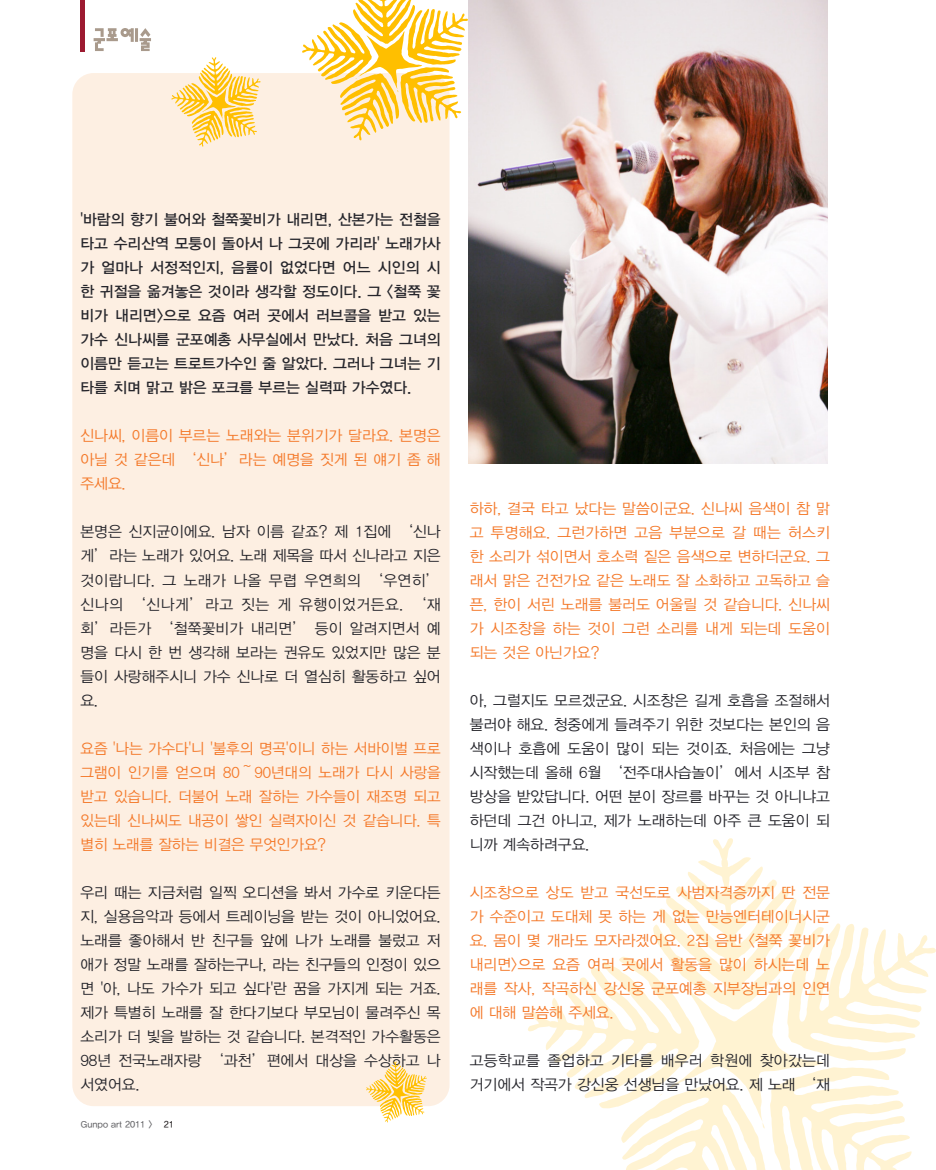
<style>
.page{position:relative;width:936px;height:1170px;background:#fff}
.page>*{position:absolute;margin:0;border:0;box-sizing:border-box;transform-origin:0 0}
.t1{font:15px/24px "YDIYGO320";color:#25252b;text-align:justify}
.t2{font:15px/24px "YDIYGO320";color:#f4792a;text-align:justify}
.t3{font:15px/24px "YDIYGO330";color:#25252b;text-align:justify}
.t4{font:15px/24px "YDIYGO320";letter-spacing:.02em;color:#25252b}
.t5{font:9px "YDIYGO330";color:#67676a}
.s1{color:#231f20}
</style>
<div class="page">
<hr style="left:81px;top:0;width:4px;height:51px;background:#9c1a30">
<svg style="left:94px;top:28px;width:57px;height:23px"></svg>
<svg style="left:528px;top:838px;width:407px;height:331px"></svg>
<div style="left:72px;top:73px;width:377px;height:1033px;background:#fdefe2;border-radius:21px"></div>
<img style="left:468px;top:0;width:359px;height:463px">
<svg style="left:302px;top:0;width:166px;height:141px"></svg>
<svg style="left:171px;top:57px;width:90px;height:90px"></svg>
<svg style="left:366px;top:1061px;width:61px;height:61px"></svg>
<p class="t3" style="left:80px;top:208px;width:362px">'바람의 향기 불어와 철쭉꽃비가 내리면, 산본가는 전철을 타고 수리산역 모퉁이 돌아서 나 그곳에 가리라' 노래가사 가 얼마나 서정적인지, 음률이 없었다면 어느 시인의 시 한 귀절을 옮겨놓은 것이라 생각할 정도이다. 그 &lt;철쭉 꽃 비가 내리면&gt;으로 요즘 여러 곳에서 러브콜을 받고 있는 가수 신나씨를 군포예총 사무실에서 만났다. 처음 그녀의 이름만 듣고는 트로트가수인 줄 알았다. 그러나 그녀는 기 타를 치며 맑고 밝은 포크를 부르는 실력파 가수였다.</p>
<p class="t2" style="left:80px;top:424px;width:362px">신나씨, 이름이 부르는 노래와는 분위기가 달라요. 본명은 아닐 것 같은데 ‘신나’라는 예명을 짓게 된 얘기 좀 해 주세요.</p>
<p class="t1" style="left:80px;top:520px;width:362px">본명은 신지균이에요. 남자 이름 같죠? 제 1집에 ‘신나 게’라는 노래가 있어요. 노래 제목을 따서 신나라고 지은 것이랍니다. 그 노래가 나올 무렵 우연희의 ‘우연히’ 신나의 ‘신나게’라고 짓는 게 유행이었거든요. ‘재 회’라든가 ‘철쭉꽃비가 내리면’ 등이 알려지면서 예 명을 다시 한 번 생각해 보라는 권유도 있었지만 많은 분 들이 사랑해주시니 가수 신나로 더 열심히 활동하고 싶어 요.</p>
<p class="t2" style="left:80px;top:736px;width:362px">요즘 '나는 가수다'니 '불후의 명곡'이니 하는 서바이벌 프로 그램이 인기를 얻으며 80～90년대의 노래가 다시 사랑을 받고 있습니다. 더불어 노래 잘하는 가수들이 재조명 되고 있는데 신나씨도 내공이 쌓인 실력자이신 것 같습니다. 특 별히 노래를 잘하는 비결은 무엇인가요?</p>
<p class="t1" style="left:80px;top:880px;width:362px">우리 때는 지금처럼 일찍 오디션을 봐서 가수로 키운다든 지, 실용음악과 등에서 트레이닝을 받는 것이 아니었어요. 노래를 좋아해서 반 친구들 앞에 나가 노래를 불렀고 저 애가 정말 노래를 잘하는구나, 라는 친구들의 인정이 있으 면 '아, 나도 가수가 되고 싶다'란 꿈을 가지게 되는 거죠. 제가 특별히 노래를 잘 한다기보다 부모님이 물려주신 목 소리가 더 빛을 발하는 것 같습니다. 본격적인 가수활동은 98년 전국노래자랑 ‘과천’편에서 대상을 수상하고 나 서였어요.</p>
<p class="t5" style="left:81px;top:1119px;width:95px">Gunpo art 2011 〉 <span class="s1">21</span></p>
<p class="t2" style="left:469px;top:496px;width:361px">하하, 결국 타고 났다는 말씀이군요. 신나씨 음색이 참 맑 고 투명해요. 그런가하면 고음 부분으로 갈 때는 허스키 한 소리가 섞이면서 호소력 짙은 음색으로 변하더군요. 그 래서 맑은 건전가요 같은 노래도 잘 소화하고 고독하고 슬 픈, 한이 서린 노래를 불러도 어울릴 것 같습니다. 신나씨 가 시조창을 하는 것이 그런 소리를 내게 되는데 도움이 되는 것은 아닌가요?</p>
<p class="t1" style="left:469px;top:688px;width:362px">아, 그럴지도 모르겠군요. 시조창은 길게 호흡을 조절해서 불러야 해요. 청중에게 들려주기 위한 것보다는 본인의 음 색이나 호흡에 도움이 많이 되는 것이죠. 처음에는 그냥 시작했는데 올해 6월 ‘전주대사습놀이’에서 시조부 참 방상을 받았답니다. 어떤 분이 장르를 바꾸는 것 아니냐고 하던데 그건 아니고, 제가 노래하는데 아주 큰 도움이 되 니까 계속하려구요.</p>
<p class="t2" style="left:469px;top:880px;width:362px">시조창으로 상도 받고 국선도로 사범자격증까지 딴 전문 가 수준이고 도대체 못 하는 게 없는 만능엔터테이너시군 요. 몸이 몇 개라도 모자라겠어요. 2집 음반 &lt;철쭉 꽃비가 내리면&gt;으로 요즘 여러 곳에서 활동을 많이 하시는데 노 래를 작사, 작곡하신 강신웅 군포예총 지부장님과의 인연 에 대해 말씀해 주세요.</p>
<p class="t4" style="left:469px;top:1048px;width:362px">고등학교를 졸업하고 기타를 배우러 학원에 찾아갔는데 거기에서 작곡가 강신웅 선생님을 만났어요. 제 노래 ‘재</p>
</div>
